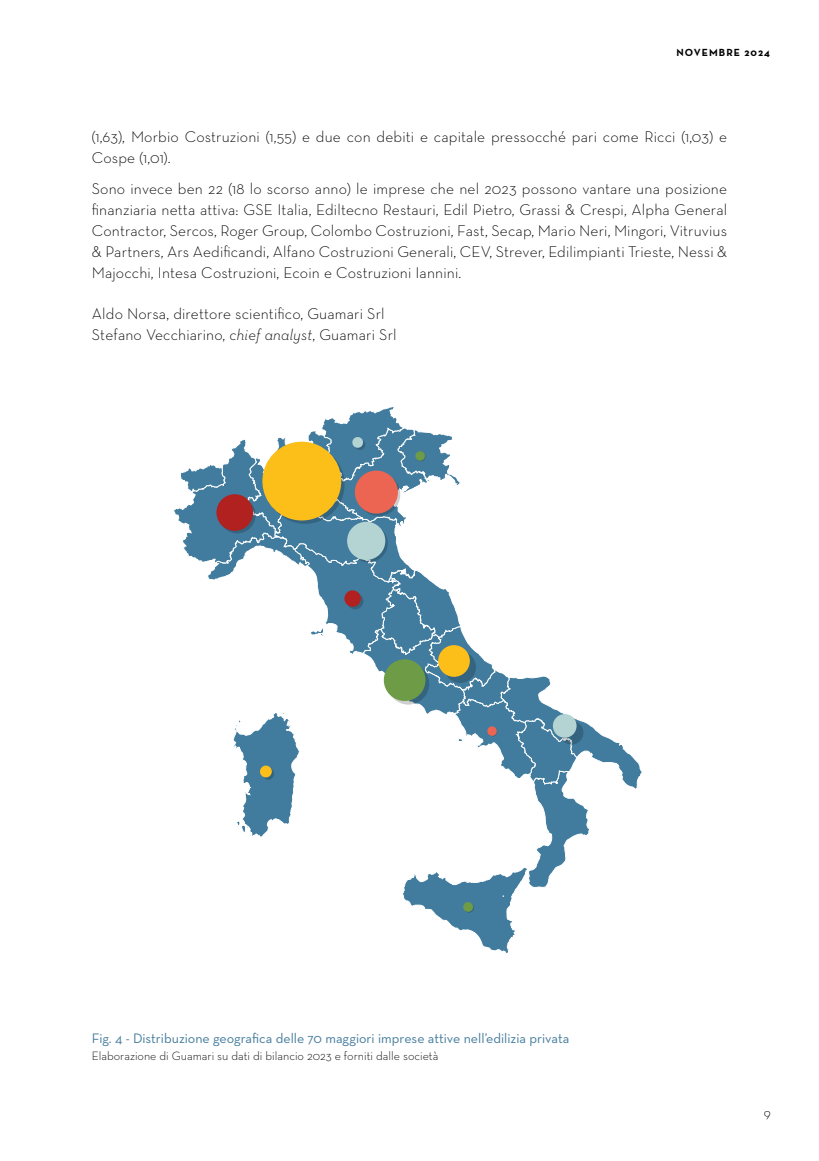
<style>
.page{position:relative;width:819px;height:1161px;background:#fff}
.page>*{position:absolute;margin:0;border:0;box-sizing:border-box;transform-origin:0 0}
.t1{font:300 15.75px/21px "Neutra Text";letter-spacing:.01em;color:#000}
.t2{font:14px "Neutra Text";color:#457c9d}
.t3{font:300 14px "Neutra Text";color:#000}
.t4{font:300 12.25px "Neutra Text";color:#000}
.t5{font:700 10.5px "Neutra Text";letter-spacing:.1em;color:#000}
.s1{font-style:italic}
</style>
<div class="page">
<svg style="left:174px;top:406px;width:468px;height:547px"></svg>
<div style="left:444px;top:651px;width:32px;height:32px;background:#346480;border-radius:50%"></div>
<div style="left:438px;top:645px;width:32px;height:32px;background:#fcbf1a;border-radius:50%"></div>
<svg style="left:262px;top:768px;width:12px;height:12px"></svg>
<div style="left:260px;top:765px;width:12px;height:12px;background:#fcbf1a;border-radius:50%"></div>
<svg style="left:559px;top:721px;width:24px;height:23px"></svg>
<div style="left:553px;top:714px;width:23px;height:24px;background:#b3d4d3;border-radius:50%"></div>
<svg style="left:387px;top:663px;width:42px;height:42px"></svg>
<div style="left:384px;top:659px;width:41px;height:42px;background:#6e9b46;border-radius:50%"></div>
<svg style="left:464px;top:903px;width:10px;height:10px"></svg>
<div style="left:463px;top:902px;width:10px;height:10px;background:#6e9b46;border-radius:50%"></div>
<p class="t5" style="left:676px;top:46px;width:95px">NOVEMBRE 2024</p>
<p class="t1" style="left:92px;top:126px;width:636px">(1,63), Morbio Costruzioni (1,55) e due con debiti e capitale pressocché pari come Ricci (1,03) e<br>Cospe (1,01).</p>
<p class="t1" style="left:92px;top:177px;width:637px;text-align:justify">Sono invece ben 22 (18 lo scorso anno) le imprese che nel 2023 possono vantare una posizione finanziaria netta attiva: GSE Italia, Ediltecno Restauri, Edil Pietro, Grassi &amp; Crespi, Alpha General Contractor, Sercos, Roger Group, Colombo Costruzioni, Fast, Secap, Mario Neri, Mingori, Vitruvius &amp; Partners, Ars Aedificandi, Alfano Costruzioni Generali, CEV, Strever, Edilimpianti Trieste, Nessi &amp; Majocchi, Intesa Costruzioni, Ecoin e Costruzioni Iannini.</p>
<p class="t1" style="left:92px;top:302px;width:306px">Aldo Norsa, direttore scientifico, Guamari Srl<br>Stefano Vecchiarino, <span class="s1">chief analyst</span>, Guamari Srl</p>
<p class="t2" style="left:92px;top:1030px;width:479px">Fig. 4 - Distribuzione geografica delle 70 maggiori imprese attive nell’edilizia privata</p>
<p class="t4" style="left:92px;top:1048px;width:348px">Elaborazione di Guamari su dati di bilancio 2023 e forniti dalle società</p>
<p class="t3" style="left:763px;top:1104px;width:9px">9</p>
</div>
